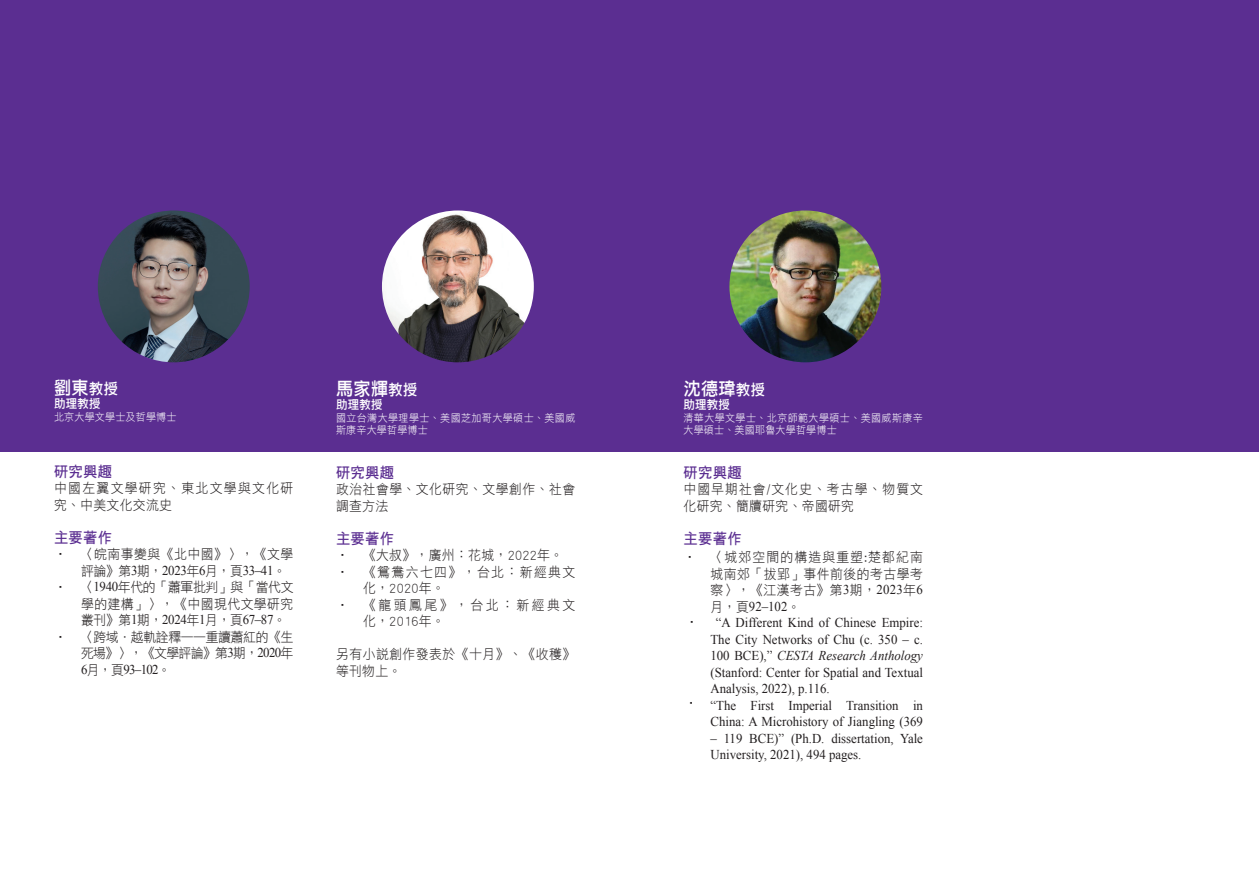
<style>
.page{position:relative;width:1259px;height:893px;background:#fff}
.page>*{position:absolute;margin:0;border:0;box-sizing:border-box;transform-origin:0 0}
.t1{font:18px "DF Li Hei W5 EP B5";letter-spacing:.025em;color:#fff;scale:.95 1}
.t2{font:15px "DF Hei W7 EP B5";letter-spacing:.025em;color:#5b2e91;scale:.95 1}
.t3{font:13.5px/16.5px "Times New Roman";color:#231f20;scale:.95 1}
.t4{font:13.5px/16.5px "DF Hei W3 EP B5";letter-spacing:.035em;color:#231f20;scale:.95 1}
.t5{font:13.5px/16.5px "DF Hei W3 EP B5";letter-spacing:-.03em;color:#231f20;text-align:right;scale:.95 1}
.t6{font:13.5px/16.5px "DF Hei W3 EP B5";letter-spacing:.08em;color:#231f20;scale:.95 1}
.t7{font:italic 13.5px "Times New Roman";color:#231f20;scale:.95 1}
.t8{font:13.5px/16.5px "DF Hei W3 EP B5";letter-spacing:.105em;color:#231f20;scale:.95 1}
.t9{font:13.5px/16.5px "DF Hei W3 EP B5";letter-spacing:.11em;color:#231f20;scale:.95 1}
.t10{font:13.5px/16.5px "DF Hei W3 EP B5";letter-spacing:.195em;color:#231f20;scale:.95 1}
.t11{font:12px "DF Li Hei W5 EP B5";letter-spacing:.025em;color:#fff;scale:.95 1}
.t12{font:10.5px/12.6px "DF Hei W3 EP B5";letter-spacing:.045em;color:#fff;scale:.95 1}
.t13{font:10.5px "DF Hei W3 EP B5";letter-spacing:.025em;color:#fff;scale:.95 1}
.s1{font-size:15px}
.s2{font-family:"Times New Roman"}
.s3{font-family:"DF Hei W3 EP B5"}
.s4{font-style:normal}
</style>
<div class="page">
<div style="left:0;top:0;width:1259px;height:452px;background:#5b2e91"></div>
<img style="left:382px;top:210px;width:152px;height:152px;border-radius:76px">
<img style="left:729px;top:210px;width:152px;height:152px;border-radius:76px">
<img style="left:98px;top:210px;width:152px;height:152px;border-radius:76px">
<h1 class="t1" style="left:54px;top:378px;width:69px">劉東<span class="s1">教授</span></h1>
<p class="t11" style="left:54px;top:397px;width:50px">助理教授</p>
<p class="t13" style="left:54px;top:411px;width:130px">北京大學文學士及哲學博士</p>
<p class="t2" style="left:54px;top:464px;width:63px">研究興趣</p>
<p class="t8" style="left:54px;top:480px;width:253px">中國左翼文學研究、東北文學與文化研究、中美文化交流史</p>
<p class="t2" style="left:54px;top:530px;width:63px">主要著作</p>
<p class="t4" style="left:81px;top:546px;width:225px;text-indent:-27px">• 〈皖南事變與《北中國》〉，《文學評論》第<span class="s2">3</span>期，<span class="s2">2023</span>年<span class="s2">6</span>月，頁<span class="s2">33–41</span>。</p>
<p class="t4" style="left:81px;top:579px;width:225px;text-align:justify;text-indent:-27px">• 〈<span class="s2">1940</span>年代的「蕭軍批判」與「當代文學的建構」〉，《中國現代文學研究叢刊》第<span class="s2">1</span>期，<span class="s2">2024</span>年<span class="s2">1</span>月，頁<span class="s2">67–87</span>。</p>
<p class="t5" style="left:54px;top:629px;width:253px">• 〈跨域．越軌詮釋——重讀蕭紅的《生死場》〉，《文學評論》第<span class="s2">3</span>期，<span class="s2">2020</span>年</p>
<p class="t3" style="left:81px;top:661px;width:96px">6<span class="s3">月，頁</span>93–102<span class="s3">。</span></p>
<h1 class="t1" style="left:336px;top:379px;width:87px">馬家輝<span class="s1">教授</span></h1>
<p class="t11" style="left:336px;top:398px;width:50px">助理教授</p>
<p class="t12" style="left:336px;top:411px;width:253px">國立台灣大學理學士、美國芝加哥大學碩士、美國威斯康辛大學哲學博士</p>
<p class="t2" style="left:336px;top:465px;width:63px">研究興趣</p>
<p class="t4" style="left:336px;top:481px;width:253px">政治社會學、文化研究、文學創作、社會調查方法</p>
<p class="t2" style="left:336px;top:531px;width:63px">主要著作</p>
<p class="t4" style="left:336px;top:547px;width:241px">• 《大叔》，廣州：花城，2022年。</p>
<p class="t9" style="left:363px;top:563px;width:225px;text-indent:-27px">• 《鴛鴦六七四》，台北：新經典文化，2020年。</p>
<p class="t10" style="left:363px;top:596px;width:225px;text-indent:-27px">• 《龍頭鳳尾》，台北：新經典文化，2016年。</p>
<p class="t4" style="left:336px;top:646px;width:253px">另有小說創作發表於《十月》、《收穫》等刊物上。</p>
<h1 class="t1" style="left:683px;top:379px;width:87px">沈德瑋<span class="s1">教授</span></h1>
<p class="t11" style="left:683px;top:398px;width:50px">助理教授</p>
<p class="t12" style="left:683px;top:411px;width:253px">清華大學文學士、北京師範大學碩士、美國威斯康辛大學碩士、美國耶魯大學哲學博士</p>
<p class="t2" style="left:683px;top:465px;width:63px">研究興趣</p>
<p class="t6" style="left:683px;top:481px;width:254px">中國早期社會/文化史、考古學、物質文化研究、簡牘研究、帝國研究</p>
<p class="t2" style="left:683px;top:531px;width:63px">主要著作</p>
<p class="t4" style="left:683px;top:549px;width:15px">•</p>
<p class="t4" style="left:685px;top:613px;width:15px">•</p>
<p class="t4" style="left:685px;top:695px;width:15px">•</p>
<p class="t4" style="left:710px;top:549px;width:225px;text-align:justify">〈城郊空間的構造與重塑:楚都紀南城南郊「拔郢」事件前後的考古學考察〉，《江漢考古》第<span class="s2">3</span>期，<span class="s2">2023</span>年<span class="s2">6</span></p>
<p class="t3" style="left:710px;top:598px;width:96px"><span class="s3">月，頁</span>92–102<span class="s3">。</span></p>
<p class="t3" style="left:716px;top:614px;width:219px">“A Different Kind of Chinese Empire:</p>
<p class="t3" style="left:710px;top:631px;width:225px">The City Networks of Chu (c. 350 – c.</p>
<p class="t7" style="left:710px;top:646px;width:225px"><span class="s4">100 BCE),”</span> CESTA Research Anthology</p>
<p class="t3" style="left:710px;top:664px;width:225px">(Stanford: Center for Spatial and Textual</p>
<p class="t3" style="left:710px;top:680px;width:127px">Analysis, 2022), p.116.</p>
<p class="t3" style="left:710px;top:697px;width:225px">“The First Imperial Transition in</p>
<p class="t3" style="left:710px;top:713px;width:225px">China: A Microhistory of Jiangling (369</p>
<p class="t3" style="left:710px;top:730px;width:225px">– 119 BCE)” (Ph.D. dissertation, Yale<br>University, 2021), 494 pages.</p>
</div>
